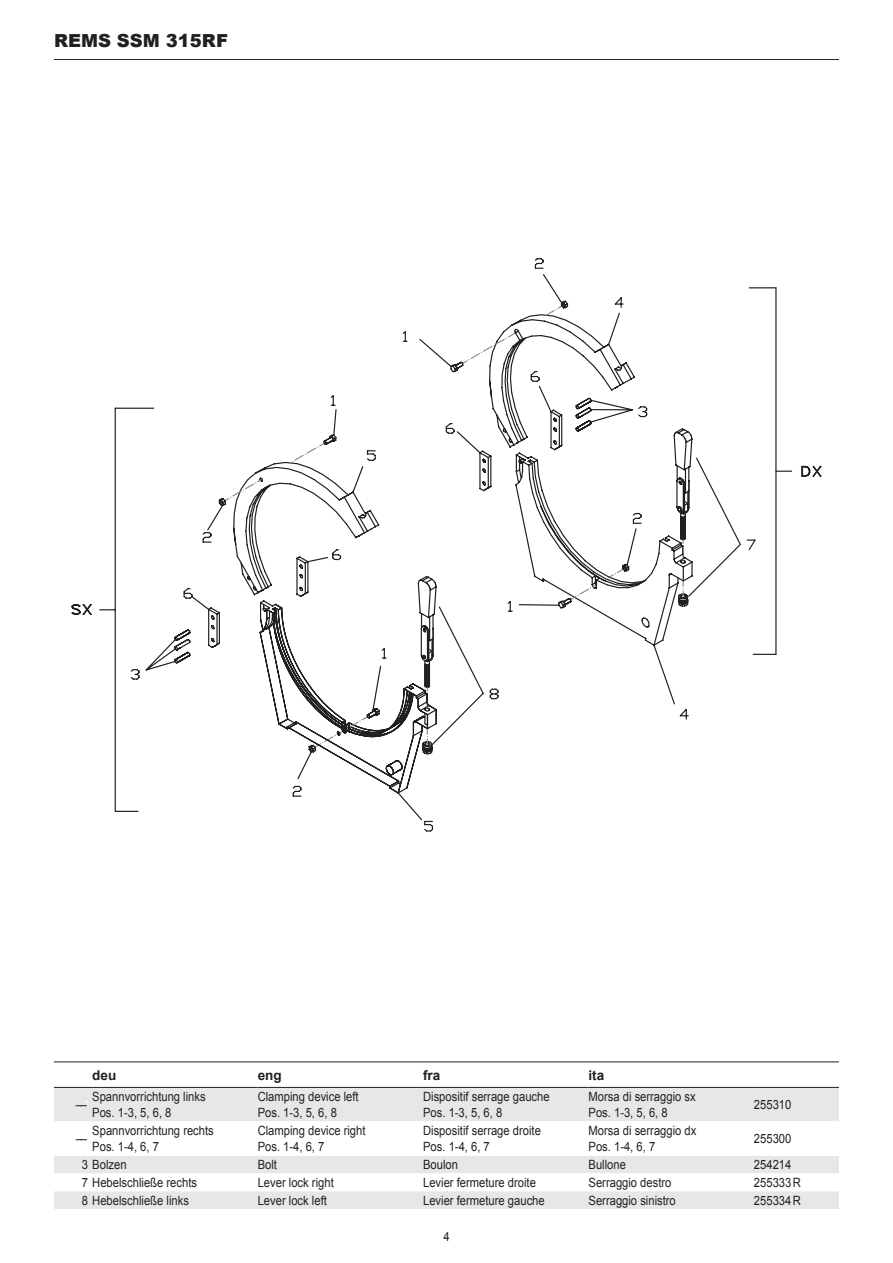
<style>
.page{position:relative;width:893px;height:1263px;background:#fff}
.page>*{position:absolute;margin:0;border:0;box-sizing:border-box;transform-origin:0 0}
.t1{font:900 18px "Arial";color:#231f20}
.t2{font:700 13.5px "Arial";color:#231f20}
.t3{font:12.75px/16.5px "Arial";color:#231f20;scale:.88 1}
.s1{color:#fff}
</style>
<div class="page">
<svg style="left:71px;top:407px;width:345px;height:405px"></svg>
<svg style="left:292px;top:258px;width:529px;height:539px"></svg>
<hr style="left:54px;top:59px;width:785px;height:1px;background:#231f20">
<svg style="left:54px;top:1062px;width:785px;height:25px"></svg>
<div style="left:54px;top:1088px;width:785px;height:121px;background:#e6e7e9"></div>
<svg style="left:54px;top:1121px;width:785px;height:70px"></svg>
<hr style="left:54px;top:1061px;width:38px;height:1px;background:#231f20">
<hr style="left:92px;top:1061px;width:166px;height:1px;background:#231f20">
<hr style="left:258px;top:1061px;width:165px;height:1px;background:#231f20">
<hr style="left:423px;top:1061px;width:165px;height:1px;background:#231f20">
<hr style="left:588px;top:1061px;width:166px;height:1px;background:#231f20">
<hr style="left:754px;top:1061px;width:85px;height:1px;background:#231f20">
<hr style="left:54px;top:1087px;width:38px;height:1px;background:#231f20">
<hr style="left:92px;top:1087px;width:166px;height:1px;background:#231f20">
<hr style="left:258px;top:1087px;width:165px;height:1px;background:#231f20">
<hr style="left:423px;top:1087px;width:165px;height:1px;background:#231f20">
<hr style="left:588px;top:1087px;width:166px;height:1px;background:#231f20">
<hr style="left:754px;top:1087px;width:85px;height:1px;background:#231f20">
<h1 class="t1" style="left:54px;top:27px;width:175px">REMS SSM 315RF</h1>
<p class="t2" style="left:92px;top:1066px;width:26px">deu</p>
<p class="t2" style="left:258px;top:1066px;width:26px">eng</p>
<p class="t2" style="left:423px;top:1066px;width:19px">fra</p>
<p class="t2" style="left:588px;top:1066px;width:17px">ita</p>
<p class="t3" style="left:76px;top:1096px;width:15px">––<span class="s1">‘</span></p>
<p class="t3" style="left:92px;top:1088px;width:130px">Spannvorrichtung links<br>Pos. 1-3, 5, 6, 8</p>
<p class="t3" style="left:258px;top:1088px;width:116px">Clamping device left<br>Pos. 1-3, 5, 6, 8</p>
<p class="t3" style="left:423px;top:1088px;width:145px">Dispositif serrage gauche<br>Pos. 1-3, 5, 6, 8</p>
<p class="t3" style="left:588px;top:1088px;width:123px">Morsa di serraggio sx<br>Pos. 1-3, 5, 6, 8</p>
<p class="t3" style="left:754px;top:1096px;width:44px">255310</p>
<p class="t3" style="left:76px;top:1130px;width:15px">––<span class="s1">‘</span></p>
<p class="t3" style="left:92px;top:1122px;width:140px">Spannvorrichtung rechts<br>Pos. 1-4, 6, 7</p>
<p class="t3" style="left:258px;top:1122px;width:124px">Clamping device right<br>Pos. 1-4, 6, 7</p>
<p class="t3" style="left:423px;top:1122px;width:135px">Dispositif serrage droite<br>Pos. 1-4, 6, 7</p>
<p class="t3" style="left:588px;top:1122px;width:124px">Morsa di serraggio dx<br>Pos. 1-4, 6, 7</p>
<p class="t3" style="left:754px;top:1130px;width:44px">255300</p>
<p class="t3" style="left:82px;top:1156px;width:52px">3 Bolzen</p>
<p class="t3" style="left:258px;top:1156px;width:23px">Bolt</p>
<p class="t3" style="left:423px;top:1156px;width:41px">Boulon</p>
<p class="t3" style="left:588px;top:1156px;width:44px">Bullone</p>
<p class="t3" style="left:754px;top:1156px;width:44px">254214</p>
<p class="t3" style="left:82px;top:1174px;width:132px">7 Hebelschließe rechts</p>
<p class="t3" style="left:258px;top:1174px;width:88px">Lever lock right</p>
<p class="t3" style="left:423px;top:1174px;width:130px">Levier fermeture droite</p>
<p class="t3" style="left:589px;top:1174px;width:96px">Serraggio destro</p>
<p class="t3" style="left:754px;top:1174px;width:55px">255333R</p>
<p class="t3" style="left:82px;top:1192px;width:123px">8 Hebelschließe links</p>
<p class="t3" style="left:258px;top:1192px;width:80px">Lever lock left</p>
<p class="t3" style="left:423px;top:1192px;width:140px">Levier fermeture gauche</p>
<p class="t3" style="left:589px;top:1192px;width:101px">Serraggio sinistro</p>
<p class="t3" style="left:754px;top:1192px;width:55px">255334R</p>
<p class="t3" style="left:443px;top:1228px;width:9px">4</p>
</div>
